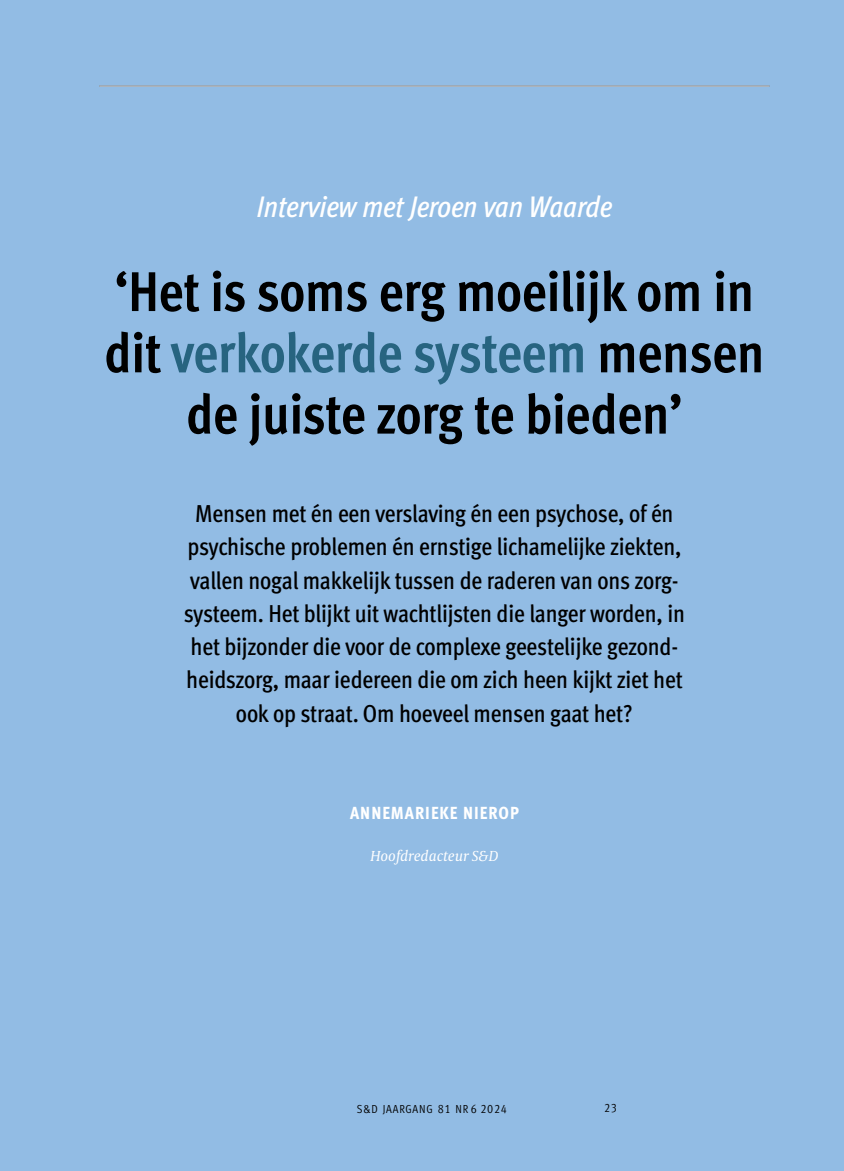
<style>
.page{position:relative;width:844px;height:1171px;background:#fff}
.page>*{position:absolute;margin:0;border:0;box-sizing:border-box;transform-origin:0 0}
.t1{font:700 condensed 56px/61.2px "Meta Pro";letter-spacing:-.01em;color:#000;text-align:center}
.t2{font:italic 500 condensed 29.75px "Meta Pro";letter-spacing:-.01em;color:#fff}
.t3{font:500 condensed 24.5px/33.2px "Meta Pro";letter-spacing:-.01em;color:#000;text-align:center}
.t4{font:800 condensed 17.5px "Meta Pro";letter-spacing:.06em;color:#fff}
.t5{font:italic 14.88px "Capitolium News 2";color:#fff}
.t6{font:12.25px "Meta Pro Cond Norm";color:#000}
.t7{font:11.72px "Meta Pro Cond Norm";letter-spacing:.07em;color:#000}
.s1{color:#276480}
.s2{font-size:12.25px}
</style>
<div class="page">
<div style="left:1px;top:0;width:842px;height:1171px;background:#92bce4"></div>
<hr style="left:99px;top:86px;width:670px;height:1px;background:#fff">
<p class="t2" style="left:256px;top:184px;width:357px">Interview met Jeroen van Waarde</p>
<h1 class="t1" style="left:104px;top:258px;width:661px">‘Het is soms erg moeilijk om in dit <span class="s1">verkokerde systeem</span> mensen de juiste zorg te bieden’</h1>
<p class="t3" style="left:184px;top:495px;width:502px">Mensen met én een verslaving én een psychose, of én psychische problemen én ernstige lichamelijke ziekten, vallen nogal makkelijk tussen de raderen van ons zorg&shy;systeem. Het blijkt uit wachtlijsten die langer worden, in het bijzonder die voor de complexe geestelijke gezond&shy;heidszorg, maar iedereen die om zich heen kijkt ziet het ook op straat. Om hoeveel mensen gaat het?</p>
<p class="t4" style="left:350px;top:799px;width:170px">ANNEMARIEKE NIEROP</p>
<p class="t5" style="left:370px;top:846px;width:129px">Hoofdredacteur S&amp;D</p>
<p class="t7" style="left:357px;top:1100px;width:151px">S<span class="s2">&amp;</span>D JAARGANG <span class="s2">81</span> NR <span class="s2">6 2024</span></p>
<p class="t6" style="left:604px;top:1099px;width:14px">23</p>
</div>
